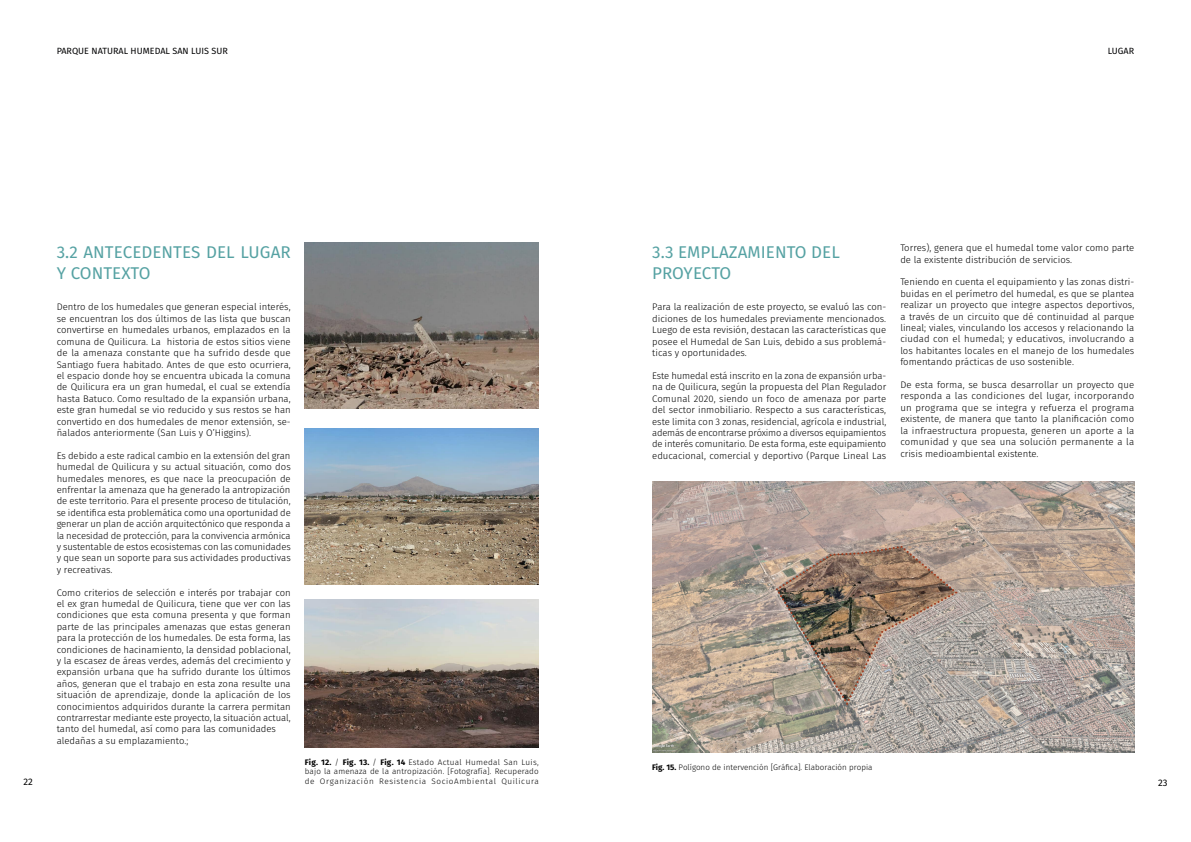
<style>
.page{position:relative;width:1191px;height:842px;background:#fff}
.page>*{position:absolute;margin:0;border:0;box-sizing:border-box;transform-origin:0 0}
.t1{font:17px/20.4px "Fira Sans";letter-spacing:.005em;color:#56a2a3}
.t2{font:300 9.5px/11.4px "Fira Sans";letter-spacing:.005em;color:#000;text-align:justify}
.t3{font:9.5px "Fira Sans";color:#000}
.t4{font:9px "Fira Sans";letter-spacing:.005em;color:#020203}
.t5{font:300 8px/9.6px "Fira Sans";letter-spacing:.055em;color:#000;text-align:justify}
.t6{font:300 8px "Fira Sans";letter-spacing:.005em;color:#000}
.s1{font-weight:700}
</style>
<div class="page">
<img style="left:305px;top:428px;width:234px;height:156px">
<img style="left:305px;top:242px;width:234px;height:166px">
<img style="left:305px;top:600px;width:234px;height:147px">
<img style="left:652px;top:482px;width:482px;height:271px">
<p class="t4" style="left:57px;top:44px;width:173px">PARQUE NATURAL HUMEDAL SAN LUIS SUR</p>
<h1 class="t1" style="left:57px;top:242px;width:235px">3.2 ANTECEDENTES DEL LUGAR<br>Y CONTEXTO</h1>
<p class="t2" style="left:57px;top:301px;width:235px">Dentro de los humedales que generan especial interés, se encuentran los dos últimos de las lista que buscan convertirse en humedales urbanos, emplazados en la comuna de Quilicura. La historia de estos sitios viene de la amenaza constante que ha sufrido desde que Santiago fuera habitado. Antes de que esto ocurriera, el espacio donde hoy se encuentra ubicada la comuna de Quilicura era un gran humedal, el cual se extendía hasta Batuco. Como resultado de la expansión urbana, este gran humedal se vio reducido y sus restos se han convertido en dos humedales de menor extensión, se&shy;ñalados anteriormente (San Luis y O’Higgins).</p>
<p class="t2" style="left:57px;top:450px;width:236px">Es debido a este radical cambio en la extensión del gran humedal de Quilicura y su actual situación, como dos humedales menores, es que nace la preocupación de enfrentar la amenaza que ha generado la antropización de este territorio. Para el presente proceso de titulación, se identifica esta problemática como una oportunidad de generar un plan de acción arquitectónico que responda a la necesidad de protección, para la convivencia armónica y sustentable de estos ecosistemas con las comunidades y que sean un soporte para sus actividades productivas y recreativas.</p>
<p class="t2" style="left:57px;top:586px;width:235px;text-align:left">Como criterios de selección e interés por trabajar con el ex gran humedal de Quilicura, tiene que ver con las condiciones que esta comuna presenta y que forman parte de las principales amenazas que estas generan para la protección de los humedales. De esta forma, las condiciones de hacinamiento, la densidad poblacional, y la escasez de áreas verdes, además del crecimiento y expansión urbana que ha sufrido durante los últimos años, generan que el trabajo en esta zona resulte una situación de aprendizaje, donde la aplicación de los conocimientos adquiridos durante la carrera permitan contrarrestar mediante este proyecto, la situación actual, tanto del humedal, así como para las comunidades aledañas a su emplazamiento.;</p>
<p class="t4" style="left:1107px;top:44px;width:28px">LUGAR</p>
<h1 class="t1" style="left:652px;top:242px;width:189px">3.3 EMPLAZAMIENTO DEL<br>PROYECTO</h1>
<p class="t2" style="left:652px;top:301px;width:235px">Para la realización de este proyecto, se evaluó las con&shy;diciones de los humedales previamente mencionados.<br>Luego de esta revisión, destacan las características que posee el Humedal de San Luis, debido a sus problemá&shy;ticas y oportunidades.</p>
<p class="t2" style="left:652px;top:370px;width:236px">Este humedal está inscrito en la zona de expansión urba&shy;na de Quilicura, según la propuesta del Plan Regulador Comunal 2020, siendo un foco de amenaza por parte del sector inmobiliario. Respecto a sus características, este limita con 3 zonas, residencial, agrícola e industrial, además de encontrarse próximo a diversos equipamientos de interés comunitario. De esta forma, este equipamiento educacional, comercial y deportivo (Parque Lineal Las</p>
<p class="t2" style="left:900px;top:242px;width:235px">Torres), genera que el humedal tome valor como parte de la existente distribución de servicios.</p>
<p class="t2" style="left:900px;top:276px;width:235px">Teniendo en cuenta el equipamiento y las zonas distri&shy;buidas en el perímetro del humedal, es que se plantea realizar un proyecto que integre aspectos deportivos, a través de un circuito que dé continuidad al parque lineal; viales, vinculando los accesos y relacionando la ciudad con el humedal; y educativos, involucrando a los habitantes locales en el manejo de los humedales fomentando prácticas de uso sostenible.</p>
<p class="t2" style="left:900px;top:379px;width:236px">De esta forma, se busca desarrollar un proyecto que responda a las condiciones del lugar, incorporando un programa que se integra y refuerza el programa existente, de manera que tanto la planificación como la infraestructura propuesta, generen un aporte a la comunidad y que sea una solución permanente a la crisis medioambiental existente.</p>
<p class="t5" style="left:305px;top:757px;width:235px"><span class="s1">Fig. 12.</span> / <span class="s1">Fig. 13.</span> / <span class="s1">Fig. 14</span> Estado Actual Humedal San Luis, bajo la amenaza de la antropización. [Fotografía]. Recuperado de Organización Resistencia SocioAmbiental Quilicura</p>
<p class="t6" style="left:652px;top:762px;width:222px"><span class="s1">Fig. 15.</span> Polígono de intervención [Gráfica]. Elaboración propia</p>
<p class="t3" style="left:23px;top:774px;width:11px">22</p>
<p class="t3" style="left:1158px;top:775px;width:11px">23</p>
</div>
